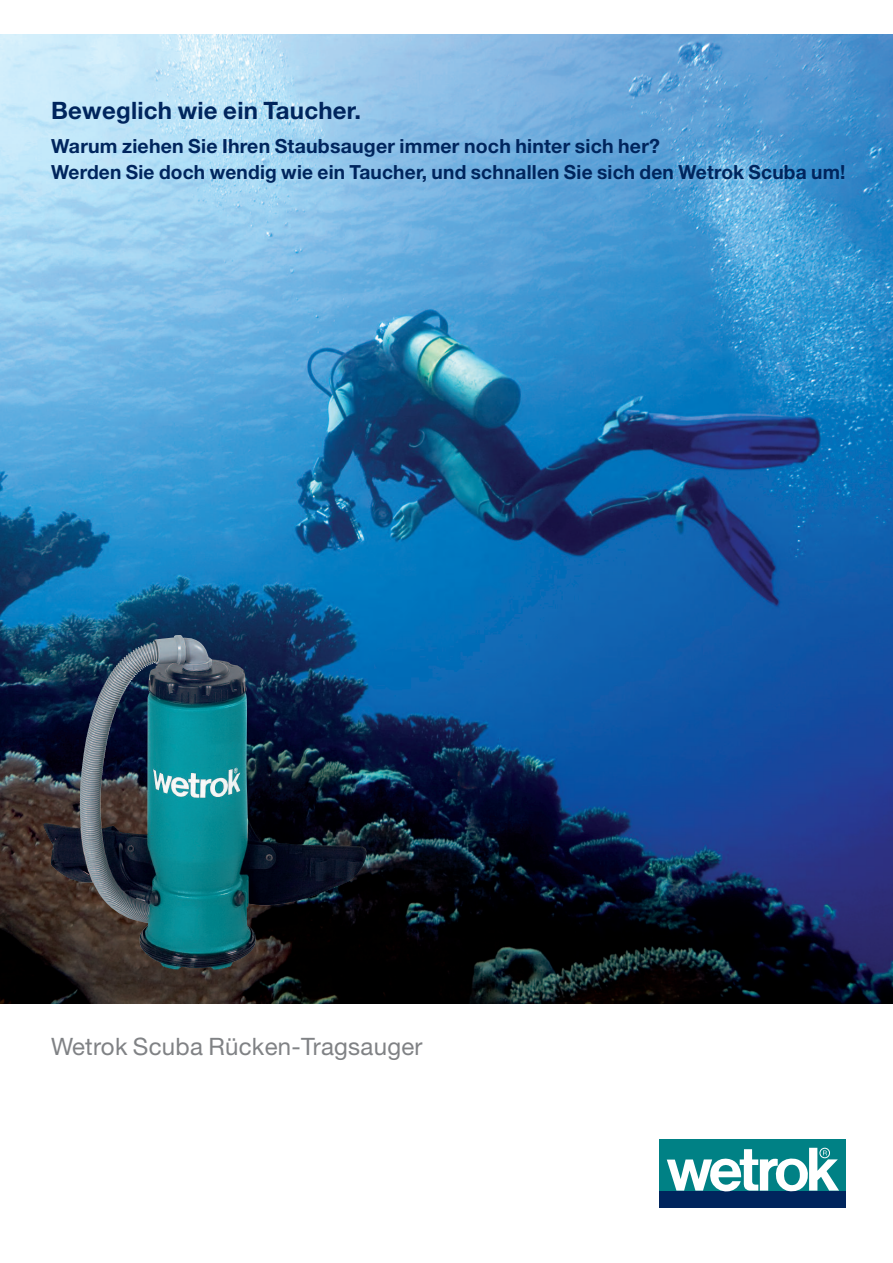
<style>
.page{position:relative;width:893px;height:1263px;background:#fff}
.page>*{position:absolute;margin:0;border:0;box-sizing:border-box;transform-origin:0 0}
.t1{font:24px "Helvetica Neue";letter-spacing:.01em;color:#808285}
.t2{font:700 24px "Helvetica Neue";letter-spacing:.01em;color:#00255d}
.t3{font:700 19.5px/25.5px "Helvetica Neue";letter-spacing:.01em;color:#00255d}
</style>
<div class="page">
<div style="left:659px;top:1190px;width:187px;height:17px;background:#00255d"></div>
<div style="left:659px;top:1140px;width:187px;height:50px;background:#008185"></div>
<svg style="left:667px;top:1148px;width:172px;height:44px"></svg>
<img style="left:0;top:34px;width:893px;height:969px">
<img style="left:43px;top:687px;width:60px;height:196px">
<p class="t2" style="left:51px;top:102px;width:311px">Beweglich wie ein Taucher.</p>
<p class="t3" style="left:51px;top:135px;width:796px">Warum ziehen Sie Ihren Staubsauger immer noch hinter sich her?<br>Werden Sie doch wendig wie ein Taucher, und schnallen Sie sich den Wetrok Scuba um!</p>
<p class="t1" style="left:51px;top:1037px;width:373px">Wetrok Scuba Rücken-Tragsauger</p>
</div>
